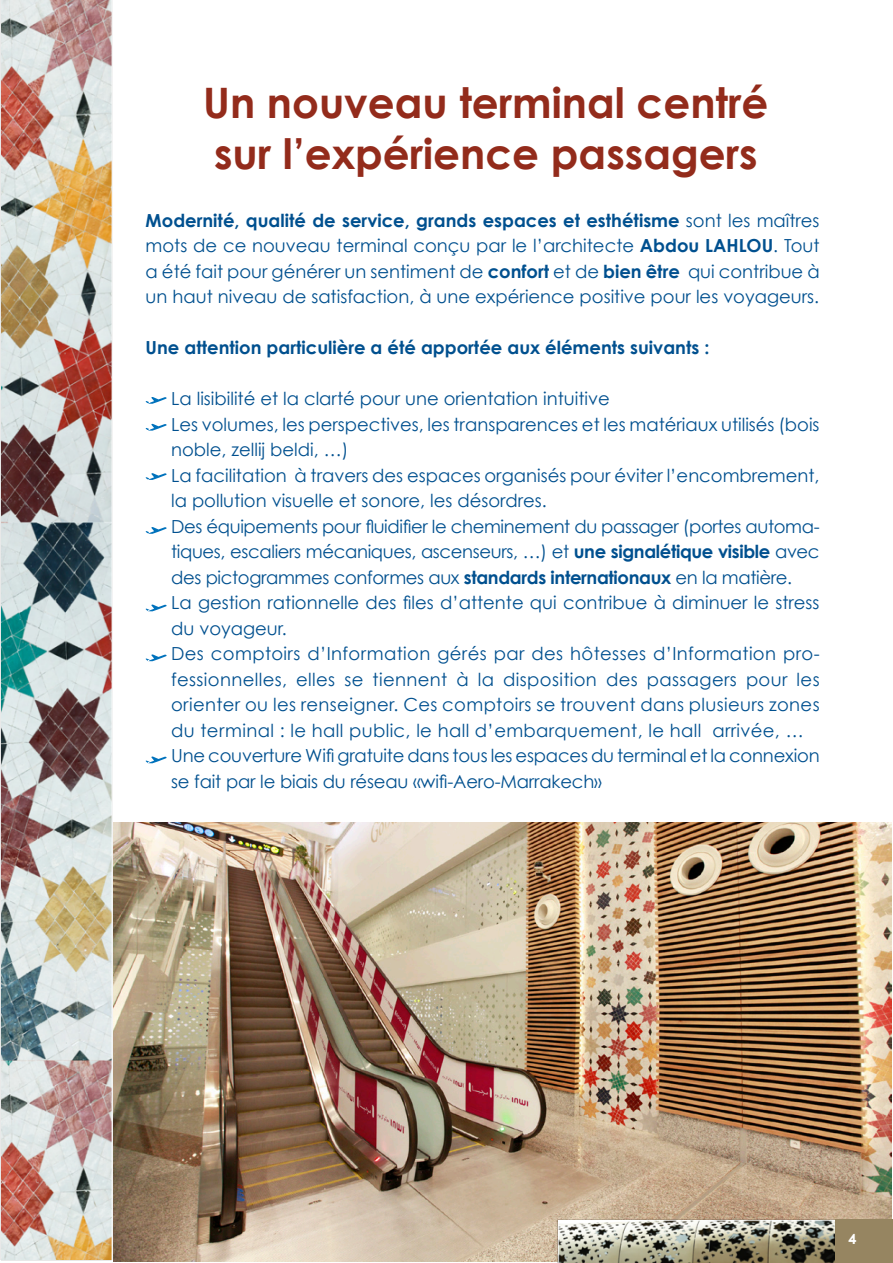
<style>
.page{position:relative;width:893px;height:1263px;background:#fff}
.page>*{position:absolute;margin:0;border:0;box-sizing:border-box;transform-origin:0 0}
.t1{font:700 42px "Century Gothic";color:#932b1b}
.t2{font:700 21px "Win Soft Pro";color:#fff}
.t3{font:18px/25.5px "Century Gothic";color:#00508f}
.t4{font:700 18px "Century Gothic";color:#00508f}
.s1{font-weight:700}
</style>
<div class="page">
<img style="left:113px;top:823px;width:778px;height:438px">
<img style="left:1px;top:0;width:111px;height:1260px">
<svg style="left:145px;top:397px;width:22px;height:7px"></svg>
<svg style="left:145px;top:423px;width:22px;height:8px"></svg>
<svg style="left:145px;top:527px;width:22px;height:7px"></svg>
<svg style="left:145px;top:654px;width:22px;height:7px"></svg>
<svg style="left:145px;top:473px;width:22px;height:7px"></svg>
<svg style="left:145px;top:604px;width:22px;height:7px"></svg>
<svg style="left:145px;top:756px;width:22px;height:7px"></svg>
<img style="left:557px;top:1219px;width:278px;height:44px">
<div style="left:835px;top:1219px;width:58px;height:44px;background:#968561"></div>
<p class="t1" style="left:203px;top:77px;width:567px">Un nouveau terminal centré</p>
<p class="t1" style="left:214px;top:127px;width:545px">sur l’expérience passagers</p>
<p class="t3" style="left:146px;top:207px;width:675px;text-align:justify"><span class="s1">Modernité, qualité de service, grands espaces et esthétisme</span> sont les maîtres mots de ce nouveau terminal conçu par le l’architecte <span class="s1">Abdou LAHLOU</span>. Tout a été fait pour générer un sentiment de <span class="s1">confort</span> et de <span class="s1">bien être</span> qui contribue à un haut niveau de satisfaction, à une expérience positive pour les voyageurs.</p>
<p class="t4" style="left:146px;top:336px;width:565px">Une attention particulière a été apportée aux éléments suivants :</p>
<p class="t3" style="left:171px;top:386px;width:440px">La lisibilité et la clarté pour une orientation intuitive</p>
<p class="t3" style="left:171px;top:411px;width:650px">Les volumes, les perspectives, les transparences et les matériaux utilisés (bois noble, zellij beldi, …)</p>
<p class="t3" style="left:171px;top:462px;width:650px">La facilitation à travers des espaces organisés pour éviter l’encombrement, la pollution visuelle et sonore, les désordres.</p>
<p class="t3" style="left:171px;top:513px;width:650px;text-align:justify">Des équipements pour fluidifier le cheminement du passager (portes automa&shy;tiques, escaliers mécaniques, ascenseurs, …) et <span class="s1">une signalétique visible</span> avec des pictogrammes conformes aux <span class="s1">standards internationaux</span> en la matière.</p>
<p class="t3" style="left:171px;top:590px;width:650px">La gestion rationnelle des files d’attente qui contribue à diminuer le stress du voyageur.</p>
<p class="t3" style="left:171px;top:641px;width:650px;text-align:justify">Des comptoirs d’Information gérés par des hôtesses d’Information pro&shy;fessionnelles, elles se tiennent à la disposition des passagers pour les orienter ou les renseigner. Ces comptoirs se trouvent dans plusieurs zones du terminal : le hall public, le hall d’embarquement, le hall arrivée, …</p>
<p class="t3" style="left:171px;top:743px;width:650px">Une couverture Wifi gratuite dans tous les espaces du terminal et la connexion se fait par le biais du réseau «wifi-Aero-Marrakech»</p>
<p class="t2" style="left:848px;top:1223px;width:10px">4</p>
</div>
